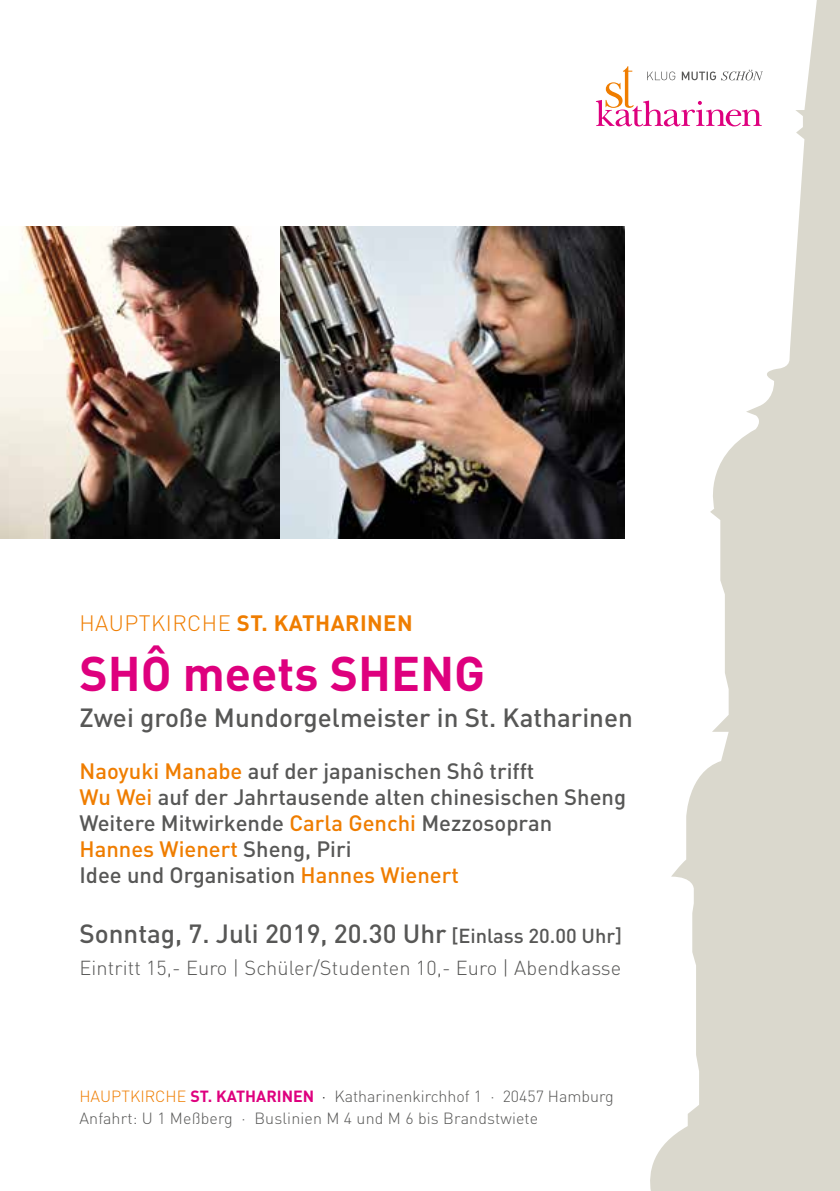
<style>
.page{position:relative;width:840px;height:1191px;background:#fff}
.page>*{position:absolute;margin:0;border:0;box-sizing:border-box;transform-origin:0 0}
.t1{font:700 48px "DIN";color:#de007e}
.t2{font:500 26px "DIN";color:#575756}
.t3{font:500 22px/26px "DIN";color:#575756}
.t4{font:700 22px "DIN";letter-spacing:.02em;color:#ef7d00}
.t5{font:300 20px "DIN";letter-spacing:.005em;color:#575756}
.t6{font:300 16px/22px "DIN";color:#575756}
.s1{font-weight:300}
.s2{color:#ef7d00}
.s3{font-size:20px}
.s4{font-weight:700;color:#de007e}
.s5{color:#000}
</style>
<div class="page">
<svg style="left:629px;top:0;width:210px;height:1191px"></svg>
<svg style="left:595px;top:66px;width:167px;height:60px"></svg>
<img style="left:279px;top:227px;width:345px;height:312px">
<img style="left:0;top:227px;width:279px;height:312px">
<p class="t4" style="left:79px;top:608px;width:334px"><span class="s1">HAUPTKIRCHE</span> ST. KATHARINEN</p>
<h1 class="t1" style="left:79px;top:642px;width:407px">SHÔ meets SHENG</h1>
<p class="t2" style="left:79px;top:701px;width:554px">Zwei große Mundorgelmeister in St. Katharinen</p>
<p class="t3" style="left:79px;top:757px;width:548px"><span class="s2">Naoyuki Manabe</span> auf der japanischen Shô trifft<br><span class="s2">Wu Wei</span> auf der Jahrtausende alten chinesischen Sheng Weitere Mitwirkende <span class="s2">Carla Genchi</span> Mezzosopran <span class="s2">Hannes Wienert</span> Sheng, Piri<br>Idee und Organisation <span class="s2">Hannes Wienert</span></p>
<p class="t2" style="left:79px;top:917px;width:544px">Sonntag, 7. Juli 2019, 20.30 Uhr <span class="s3">[Einlass 20.00 Uhr]</span></p>
<p class="t5" style="left:79px;top:955px;width:543px">Eintritt 15,- Euro | Schüler/Studenten 10,- Euro | Abendkasse</p>
<p class="t6" style="left:79px;top:1085px;width:535px"><span class="s2">HAUPTKIRCHE</span> <span class="s4">ST. KATHARINEN</span> <span class="s5">·</span> Katharinenkirchhof 1 · 20457 Hamburg<br>Anfahrt: U 1 Meßberg ∙ Buslinien M 4 und M 6 bis Brandstwiete</p>
</div>
